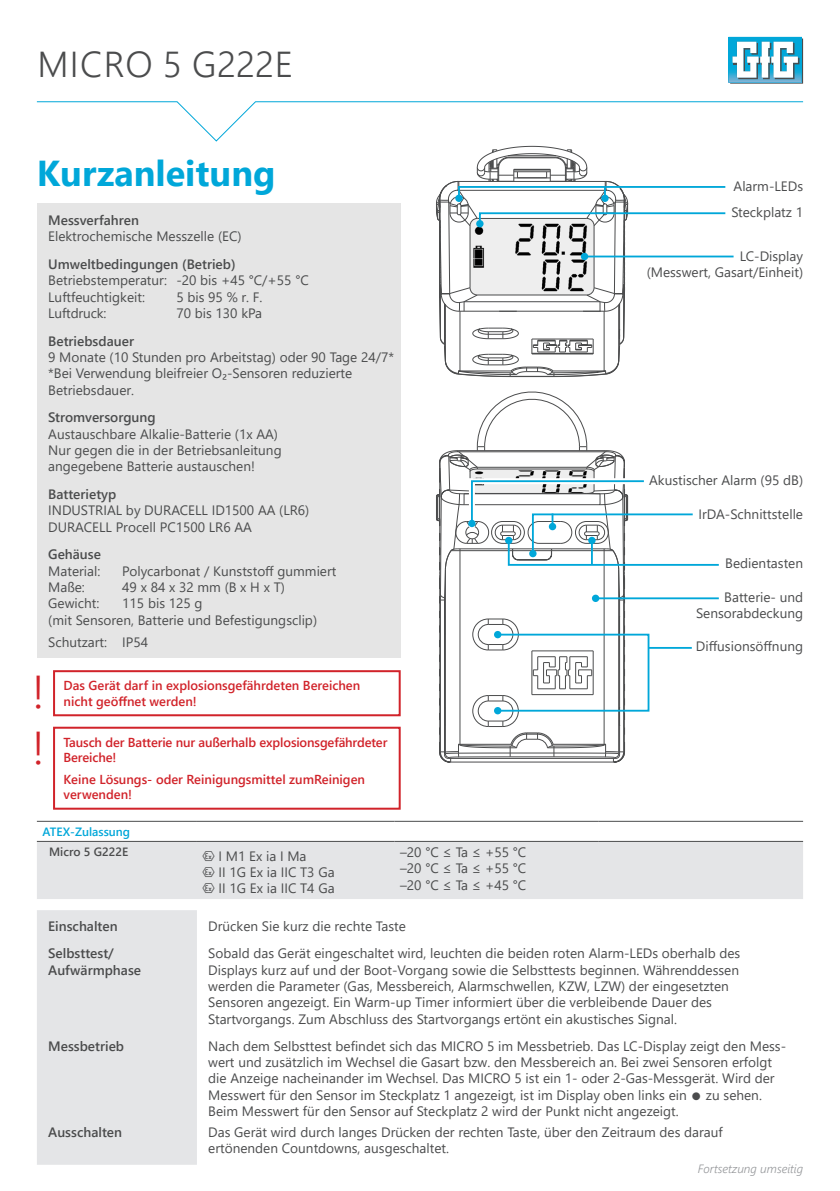
<style>
.page{position:relative;width:840px;height:1191px;background:#fff}
.page>*{position:absolute;margin:0;border:0;box-sizing:border-box;transform-origin:0 0}
.t1{font:300 46px "Segoe UI";color:#d1232a}
.t2{font:700 36px "Segoe UI";color:#00a7d9}
.t3{font:300 36px "Segoe UI";letter-spacing:.02em;color:#4b4c4d}
.t4{font:13.6px/16.4px "Segoe UI";color:#4b4c4d}
.t5{font:600 13.6px/16.4px "Segoe UI";color:#4b4c4d}
.t6{font:13.6px "Segoe UI";letter-spacing:.275em;color:#4b4c4d}
.t7{font:600 13px/15.6px "Segoe UI";color:#d1232a}
.t8{font:italic 300 12px "Segoe UI";color:#939598}
.t9{font:600 12px "Segoe UI";color:#00a7d9}
.t10{font:600 12px "Segoe UI";color:#4b4c4d}
</style>
<div class="page">
<svg style="left:728px;top:37px;width:74px;height:47px"></svg>
<svg style="left:36px;top:101px;width:767px;height:276px"></svg>
<div style="left:476px;top:220px;width:7px;height:7px;background:#00a7d9;border-radius:50%"></div>
<svg style="left:436px;top:391px;width:283px;height:371px"></svg>
<div style="left:548px;top:523px;width:8px;height:7px;background:#00a7d9;border-radius:50%"></div>
<div style="left:37px;top:204px;width:363px;height:454px;background:#e5e5e5"></div>
<div style="left:53px;top:670px;width:347px;height:46px;border:2px solid #d1232a"></div>
<div style="left:53px;top:726px;width:347px;height:83px;border:2px solid #d1232a"></div>
<div style="left:37px;top:842px;width:765px;height:57px;background:#e4e5e7"></div>
<hr style="left:37px;top:821px;width:160px;height:1px;background:#4b4c4d">
<hr style="left:197px;top:821px;width:197px;height:1px;background:#4b4c4d">
<hr style="left:394px;top:821px;width:204px;height:1px;background:#4b4c4d">
<hr style="left:598px;top:821px;width:204px;height:1px;background:#4b4c4d">
<hr style="left:37px;top:841px;width:160px;height:1px;background:#4b4c4d">
<hr style="left:197px;top:841px;width:197px;height:1px;background:#4b4c4d">
<hr style="left:394px;top:841px;width:204px;height:1px;background:#4b4c4d">
<hr style="left:598px;top:841px;width:204px;height:1px;background:#4b4c4d">
<div style="left:37px;top:910px;width:160px;height:254px;background:#e4e5e7"></div>
<svg style="left:203px;top:850px;width:12px;height:10px"></svg>
<svg style="left:203px;top:867px;width:12px;height:10px"></svg>
<svg style="left:203px;top:883px;width:12px;height:10px"></svg>
<h2 class="t3" style="left:37px;top:31px;width:257px">MICRO 5 G222E</h2>
<h2 class="t2" style="left:37px;top:139px;width:240px">Kurzanleitung</h2>
<p class="t5" style="left:48px;top:211px;width:92px">Messverfahren</p>
<p class="t4" style="left:48px;top:227px;width:195px">Elektrochemische Messzelle (EC)</p>
<p class="t5" style="left:48px;top:255px;width:189px">Umweltbedingungen (Betrieb)</p>
<p class="t4" style="left:48px;top:271px;width:262px">Betriebstemperatur: -20 bis +45 °C/+55 °C<br>Luftfeuchtigkeit:</p>
<p class="t4" style="left:176px;top:287px;width:88px">5 bis 95 % r. F.</p>
<p class="t4" style="left:48px;top:304px;width:60px">Luftdruck:</p>
<p class="t4" style="left:176px;top:304px;width:87px">70 bis 130 kPa</p>
<p class="t5" style="left:48px;top:332px;width:87px">Betriebsdauer</p>
<p class="t4" style="left:48px;top:348px;width:347px">9 Monate (10 Stunden pro Arbeitstag) oder 90 Tage 24/7* *Bei Verwendung bleifreier O₂-Sensoren reduzierte<br>Betriebsdauer.</p>
<p class="t5" style="left:48px;top:408px;width:109px">Stromversorgung</p>
<p class="t4" style="left:48px;top:424px;width:235px">Austauschbare Alkalie-Batterie (1x AA)<br>Nur gegen die in der Betriebsanleitung angegebene Batterie austauschen!</p>
<p class="t5" style="left:48px;top:485px;width:70px">Batterietyp</p>
<p class="t4" style="left:48px;top:501px;width:262px">INDUSTRIAL by DURACELL ID1500 AA (LR6)<br>DURACELL Procell PC1500 LR6 AA</p>
<p class="t5" style="left:48px;top:545px;width:54px">Gehäuse</p>
<p class="t4" style="left:48px;top:561px;width:54px">Material:</p>
<p class="t4" style="left:122px;top:561px;width:215px">Polycarbonat / Kunststoff gummiert</p>
<p class="t4" style="left:48px;top:578px;width:38px">Maße:</p>
<p class="t6" style="left:122px;top:574px;width:164px">49x84x32 mm (BxHxT)</p>
<p class="t4" style="left:48px;top:594px;width:53px">Gewicht:</p>
<p class="t4" style="left:48px;top:594px;width:270px;text-indent:74px">115 bis 125 g<br>(mit Sensoren, Batterie und Befestigungsclip)</p>
<p class="t4" style="left:48px;top:632px;width:101px">Schutzart: IP54</p>
<h1 class="t1" style="left:32px;top:648px;width:15px">!</h1>
<h1 class="t1" style="left:32px;top:704px;width:15px">!</h1>
<p class="t7" style="left:64px;top:676px;width:298px">Das Gerät darf in explosionsgefährdeten Bereichen</p>
<p class="t7" style="left:64px;top:692px;width:135px">nicht geöffnet werden!</p>
<p class="t7" style="left:64px;top:733px;width:325px">Tausch der Batterie nur außerhalb explosionsgefährdeter<br>Bereiche!</p>
<p class="t7" style="left:64px;top:770px;width:303px">Keine Lösungs- oder Reinigungsmittel zumReinigen verwenden!</p>
<p class="t4" style="left:731px;top:172px;width:73px;line-height:26.2px">Alarm-LEDs<br>Steckplatz 1</p>
<p class="t4" style="left:646px;top:247px;width:158px;text-align:right">LC-Display<br>(Messwert, Gasart/Einheit)</p>
<p class="t4" style="left:648px;top:471px;width:155px">Akustischer Alarm (95 dB)</p>
<p class="t4" style="left:698px;top:504px;width:106px">IrDA-Schnittstelle</p>
<p class="t4" style="left:724px;top:554px;width:79px">Bedientasten</p>
<p class="t4" style="left:695px;top:587px;width:108px;text-align:right">Batterie- und<br>Sensorabdeckung</p>
<p class="t4" style="left:695px;top:637px;width:109px">Diffusionsöffnung</p>
<p class="t9" style="left:43px;top:820px;width:89px">ATEX-Zulassung</p>
<p class="t10" style="left:49px;top:840px;width:81px">Micro 5 G222E</p>
<p class="t4" style="left:218px;top:846px;width:117px">I M1 Ex ia I Ma<br>II 1G Ex ia IIC T3 Ga<br>II 1G Ex ia IIC T4 Ga</p>
<p class="t4" style="left:400px;top:842px;width:128px;text-align:justify">–20 °C ≤ Ta ≤ +55 °C –20 °C ≤ Ta ≤ +55 °C –20 °C ≤ Ta ≤ +45 °C</p>
<p class="t5" style="left:48px;top:917px;width:71px">Einschalten</p>
<p class="t4" style="left:208px;top:917px;width:199px">Drücken Sie kurz die rechte Taste</p>
<p class="t5" style="left:48px;top:944px;width:94px">Selbsttest/<br>Aufwärmphase</p>
<p class="t4" style="left:208px;top:944px;width:533px">Sobald das Gerät eingeschaltet wird, leuchten die beiden roten Alarm-LEDs oberhalb des Displays kurz auf und der Boot-Vorgang sowie die Selbsttests beginnen. Währenddessen werden die Parameter (Gas, Messbereich, Alarmschwellen, KZW, LZW) der eingesetzten Sensoren angezeigt. Ein Warm-up Timer informiert über die verbleibende Dauer des Startvorgangs. Zum Abschluss des Startvorgangs ertönt ein akustisches Signal.</p>
<p class="t5" style="left:48px;top:1036px;width:77px">Messbetrieb</p>
<p class="t4" style="left:208px;top:1036px;width:579px">Nach dem Selbsttest befindet sich das MICRO 5 im Messbetrieb. Das LC-Display zeigt den Mess&shy;wert und zusätzlich im Wechsel die Gasart bzw. den Messbereich an. Bei zwei Sensoren erfolgt die Anzeige nacheinander im Wechsel. Das MICRO 5 ist ein 1- oder 2-Gas-Messgerät. Wird der Messwert für den Sensor im Steckplatz 1 angezeigt, ist im Display oben links ein</p>
<p class="t4" style="left:705px;top:1085px;width:57px">zu sehen.</p>
<p class="t4" style="left:208px;top:1101px;width:472px">Beim Messwert für den Sensor auf Steckplatz 2 wird der Punkt nicht angezeigt.</p>
<p class="t5" style="left:48px;top:1123px;width:75px">Ausschalten</p>
<p class="t4" style="left:208px;top:1122px;width:515px">Das Gerät wird durch langes Drücken der rechten Taste, über den Zeitraum des darauf ertönenden Countdowns, ausgeschaltet.</p>
<p class="t8" style="left:697px;top:1157px;width:107px">Fortsetzung umseitig</p>
</div>
